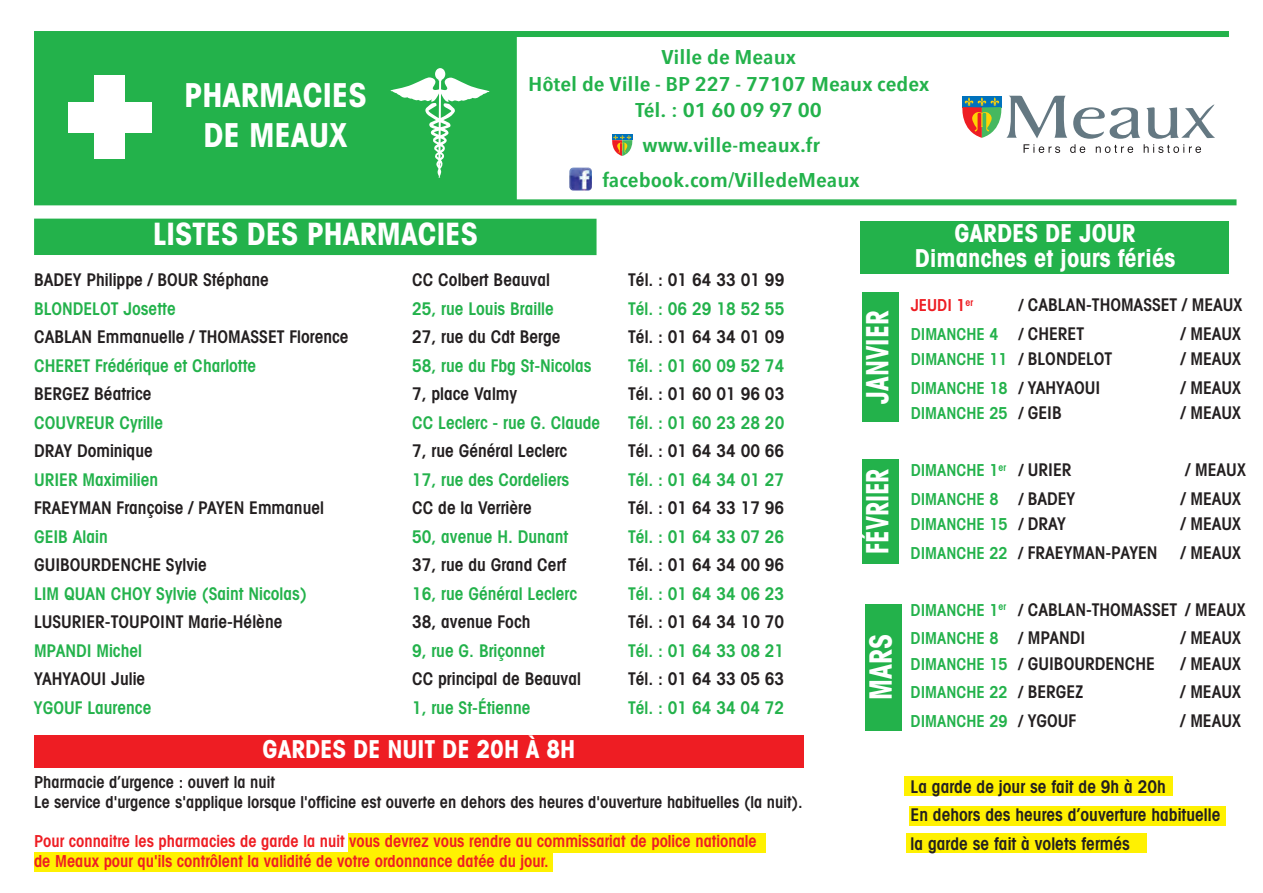
<style>
.page{position:relative;width:1263px;height:893px;background:#fff}
.page>*{position:absolute;margin:0;border:0;box-sizing:border-box;transform-origin:0 0}
.t1{font:700 condensed 33px/39.6px "Avant Garde";color:#fff;text-align:center}
.t2{font:700 condensed 30.75px "Avant Garde";color:#fff}
.t3{font:700 condensed 30.75px "Avant Garde";color:#fff;scale:.85 1}
.t4{font:700 condensed 30.75px "Avant Garde";color:#fff;scale:.82 1}
.t5{font:700 condensed 30.75px "Avant Garde";color:#fff;scale:.87 1}
.t6{font:700 condensed 24.75px/25.2px "Avant Garde";color:#fff;text-align:center}
.t7{font:600 19.8px/26.4px "Avenir Next Condensed";color:#23b24b;text-align:center;scale:1.22 1}
.t8{font:600 condensed 17.55px/28.5px "Avant Garde";color:#231f20}
.t9{font:600 condensed 17.55px "Avant Garde";color:#23b24b}
.t10{font:600 condensed 16.5px "Avant Garde";color:#23b24b}
.t11{font:600 condensed 16.5px/19.8px "Avant Garde";color:#ee1d23}
.t12{font:600 condensed 16.5px/19.8px "Avant Garde";color:#231f20}
.s1{font-size:16.5px}
.s2{color:#231f20}
.s3{font-size:17.55px;color:#231f20}
.s4{font-size:16.5px;color:#23b24b}
</style>
<div class="page">
<div style="left:34px;top:852px;width:519px;height:20px;background:#fff101"></div>
<div style="left:348px;top:833px;width:418px;height:20px;background:#fff101"></div>
<div style="left:909px;top:806px;width:316px;height:19px;background:#fff101"></div>
<div style="left:906px;top:833px;width:240px;height:20px;background:#fff101"></div>
<div style="left:904px;top:776px;width:268px;height:20px;background:#fff101"></div>
<div style="left:34px;top:219px;width:562px;height:36px;background:#23b24b"></div>
<div style="left:37px;top:37px;width:477px;height:163px;background:#23b24b"></div>
<div style="left:34px;top:34px;width:483px;height:169px;border:3px solid #23b24b"></div>
<svg style="left:962px;top:96px;width:253px;height:57px"></svg>
<img style="left:569px;top:168px;width:23px;height:23px;border-radius:4px">
<div style="left:612px;top:134px;width:20px;height:6px;background:#0072bc"></div>
<svg style="left:612px;top:135px;width:20px;height:21px"></svg>
<svg style="left:390px;top:68px;width:99px;height:110px"></svg>
<div style="left:34px;top:199px;width:1202px;height:6px;background:#23b24b"></div>
<div style="left:34px;top:31px;width:1195px;height:6px;background:#23b24b"></div>
<div style="left:861px;top:221px;width:368px;height:53px;background:#23b24b"></div>
<div style="left:862px;top:293px;width:36px;height:129px;background:#23b24b"></div>
<div style="left:95px;top:76px;width:30px;height:83px;background:#fff"></div>
<div style="left:68px;top:102px;width:83px;height:30px;background:#fff"></div>
<div style="left:862px;top:459px;width:37px;height:105px;background:#23b24b"></div>
<div style="left:34px;top:735px;width:770px;height:32px;background:#ee1d23"></div>
<div style="left:865px;top:604px;width:37px;height:126px;background:#23b24b"></div>
<h1 class="t1" style="left:184px;top:79px;width:184px">PHARMACIES<br>DE MEAUX</h1>
<p class="t7" style="left:528px;top:44px;width:330px">Ville de Meaux<br>Hôtel de Ville - BP 227 - 77107 Meaux cedex<br>Tél. : 01 60 09 97 00</p>
<p class="t7" style="left:602px;top:128px;width:212px;line-height:35.1px">www.ville-meaux.fr facebook.com/VilledeMeaux</p>
<h2 class="t2" style="left:153px;top:223px;width:326px">LISTES DES PHARMACIES</h2>
<p class="t8" style="left:34px;top:267px;width:236px">BADEY Philippe / BOUR Stéphane</p>
<p class="t8" style="left:412px;top:267px;width:139px">CC Colbert Beauval</p>
<p class="t8" style="left:628px;top:267px;width:158px">Tél. : 01 64 33 01 99</p>
<p class="t9" style="left:34px;top:302px;width:143px">BLONDELOT Josette</p>
<p class="t9" style="left:412px;top:302px;width:143px">25, rue Louis Braille</p>
<p class="t9" style="left:628px;top:302px;width:158px">Tél. : 06 29 18 52 55</p>
<p class="t8" style="left:34px;top:324px;width:316px">CABLAN Emmanuelle / THOMASSET Florence</p>
<p class="t8" style="left:412px;top:324px;width:150px">27, rue du Cdt Berge</p>
<p class="t8" style="left:628px;top:324px;width:158px">Tél. : 01 64 34 01 09</p>
<p class="t9" style="left:34px;top:359px;width:224px">CHERET Frédérique et Charlotte</p>
<p class="t9" style="left:412px;top:359px;width:181px">58, rue du Fbg St-Nicolas</p>
<p class="t9" style="left:628px;top:359px;width:158px">Tél. : 01 60 09 52 74</p>
<p class="t8" style="left:34px;top:381px;width:119px">BERGEZ Béatrice</p>
<p class="t8" style="left:412px;top:381px;width:107px">7, place Valmy</p>
<p class="t8" style="left:628px;top:381px;width:158px">Tél. : 01 60 01 96 03</p>
<p class="t9" style="left:34px;top:416px;width:131px">COUVREUR Cyrille</p>
<p class="t9" style="left:412px;top:416px;width:190px">CC Leclerc - rue G. Claude</p>
<p class="t9" style="left:628px;top:416px;width:158px">Tél. : 01 60 23 28 20</p>
<p class="t8" style="left:34px;top:438px;width:120px">DRAY Dominique</p>
<p class="t8" style="left:412px;top:438px;width:157px">7, rue Général Leclerc</p>
<p class="t8" style="left:628px;top:438px;width:158px">Tél. : 01 64 34 00 66</p>
<p class="t9" style="left:34px;top:473px;width:126px">URIER Maximilien</p>
<p class="t9" style="left:412px;top:473px;width:159px">17, rue des Cordeliers</p>
<p class="t9" style="left:628px;top:473px;width:158px">Tél. : 01 64 34 01 27</p>
<p class="t8" style="left:34px;top:495px;width:291px">FRAEYMAN Françoise / PAYEN Emmanuel</p>
<p class="t8" style="left:412px;top:495px;width:121px">CC de la Verrière</p>
<p class="t8" style="left:628px;top:495px;width:158px">Tél. : 01 64 33 17 96</p>
<p class="t9" style="left:34px;top:530px;width:75px">GEIB Alain</p>
<p class="t9" style="left:412px;top:530px;width:158px">50, avenue H. Dunant</p>
<p class="t9" style="left:628px;top:530px;width:158px">Tél. : 01 64 33 07 26</p>
<p class="t8" style="left:34px;top:552px;width:174px">GUIBOURDENCHE Sylvie</p>
<p class="t8" style="left:412px;top:552px;width:156px">37, rue du Grand Cerf</p>
<p class="t8" style="left:628px;top:552px;width:158px">Tél. : 01 64 34 00 96</p>
<p class="t9" style="left:34px;top:587px;width:274px">LIM QUAN CHOY Sylvie (Saint Nicolas)</p>
<p class="t9" style="left:412px;top:587px;width:167px">16, rue Général Leclerc</p>
<p class="t9" style="left:628px;top:587px;width:158px">Tél. : 01 64 34 06 23</p>
<p class="t8" style="left:34px;top:609px;width:250px">LUSURIER-TOUPOINT Marie-Hélène</p>
<p class="t8" style="left:412px;top:609px;width:120px">38, avenue Foch</p>
<p class="t8" style="left:628px;top:609px;width:158px">Tél. : 01 64 34 10 70</p>
<p class="t9" style="left:34px;top:644px;width:110px">MPANDI Michel</p>
<p class="t9" style="left:412px;top:644px;width:134px">9, rue G. Briçonnet</p>
<p class="t9" style="left:628px;top:644px;width:158px">Tél. : 01 64 33 08 21</p>
<p class="t8" style="left:34px;top:666px;width:113px">YAHYAOUI Julie</p>
<p class="t8" style="left:412px;top:666px;width:170px">CC principal de Beauval</p>
<p class="t8" style="left:628px;top:666px;width:158px">Tél. : 01 64 33 05 63</p>
<p class="t9" style="left:34px;top:701px;width:119px">YGOUF Laurence</p>
<p class="t9" style="left:412px;top:701px;width:120px">1, rue St-Étienne</p>
<p class="t9" style="left:628px;top:701px;width:158px">Tél. : 01 64 34 04 72</p>
<h3 class="t6" style="left:263px;top:738px;width:314px">GARDES DE NUIT DE 20H À 8H</h3>
<p class="t12" style="left:34px;top:773px;width:770px">Pharmacie d’urgence : ouvert la nuit<br>Le service d'urgence s'applique lorsque l'officine est ouverte en dehors des heures d'ouverture habituelles (la nuit).</p>
<p class="t11" style="left:34px;top:833px;width:724px">Pour connaitre les pharmacies de garde la nuit vous devrez vous rendre au commissariat de police nationale de Meaux pour qu'ils contrôlent la validité de votre ordonnance datée du jour.</p>
<h2 class="t3" style="left:866px;top:404px;width:111px;rotate:-90deg">JANVIER</h2>
<h2 class="t4" style="left:866px;top:554px;width:106px;rotate:-90deg">FÉVRIER</h2>
<h2 class="t5" style="left:869px;top:700px;width:77px;rotate:-90deg">MARS</h2>
<h3 class="t6" style="left:915px;top:222px;width:262px">GARDES DE JOUR<br>Dimanches et jours fériés</h3>
<p class="t11" style="left:911px;top:297px;width:64px">JEUDI 1<sup>er</sup></p>
<p class="t8" style="left:1019px;top:292px;width:225px"><span class="s1">/</span> CABLAN-THOMASSET / MEAUX</p>
<p class="t10" style="left:911px;top:328px;width:175px">DIMANCHE 4 <span class="s2">/</span> <span class="s3">CHERET</span></p>
<p class="t8" style="left:1181px;top:321px;width:62px">/ MEAUX</p>
<p class="t10" style="left:911px;top:353px;width:203px">DIMANCHE 11 <span class="s2">/</span> <span class="s3">BLONDELOT</span></p>
<p class="t8" style="left:1181px;top:346px;width:62px">/ MEAUX</p>
<p class="t10" style="left:911px;top:382px;width:191px">DIMANCHE 18 <span class="s2">/</span> <span class="s3">YAHYAOUI</span></p>
<p class="t8" style="left:1181px;top:375px;width:62px">/ MEAUX</p>
<p class="t10" style="left:911px;top:407px;width:153px">DIMANCHE 25 <span class="s2">/</span> <span class="s3">GEIB</span></p>
<p class="t8" style="left:1181px;top:400px;width:62px">/ MEAUX</p>
<p class="t10" style="left:911px;top:464px;width:162px">DIMANCHE 1<sup>er</sup> <span class="s2">/</span> <span class="s3">URIER</span></p>
<p class="t8" style="left:1185px;top:457px;width:62px">/ MEAUX</p>
<p class="t10" style="left:911px;top:493px;width:166px">DIMANCHE 8 <span class="s2">/</span> <span class="s3">BADEY</span></p>
<p class="t8" style="left:1181px;top:486px;width:62px">/ MEAUX</p>
<p class="t10" style="left:911px;top:518px;width:157px">DIMANCHE 15 <span class="s2">/</span> <span class="s3">DRAY</span></p>
<p class="t8" style="left:1181px;top:511px;width:62px">/ MEAUX</p>
<p class="t8" style="left:911px;top:540px;width:248px"><span class="s4">DIMANCHE 22</span> <span class="s1">/</span> FRAEYMAN-PAYEN</p>
<p class="t8" style="left:1181px;top:540px;width:62px">/ MEAUX</p>
<p class="t8" style="left:911px;top:597px;width:337px"><span class="s4">DIMANCHE 1</span><sup>er</sup> <span class="s1">/</span> CABLAN-THOMASSET / MEAUX</p>
<p class="t10" style="left:911px;top:632px;width:176px">DIMANCHE 8 <span class="s2">/</span> <span class="s3">MPANDI</span></p>
<p class="t8" style="left:1181px;top:625px;width:62px">/ MEAUX</p>
<p class="t8" style="left:911px;top:651px;width:246px"><span class="s4">DIMANCHE 15</span> <span class="s1">/</span> GUIBOURDENCHE</p>
<p class="t8" style="left:1181px;top:651px;width:62px">/ MEAUX</p>
<p class="t10" style="left:911px;top:686px;width:174px">DIMANCHE 22 <span class="s2">/</span> <span class="s3">BERGEZ</span></p>
<p class="t8" style="left:1181px;top:679px;width:62px">/ MEAUX</p>
<p class="t10" style="left:911px;top:715px;width:167px">DIMANCHE 29 <span class="s2">/</span> <span class="s3">YGOUF</span></p>
<p class="t8" style="left:1181px;top:708px;width:62px">/ MEAUX</p>
<p class="t8" style="left:910px;top:774px;width:311px">La garde de jour se fait de 9h à 20h<br>En dehors des heures d’ouverture habituelle la garde se fait à volets fermés</p>
</div>
